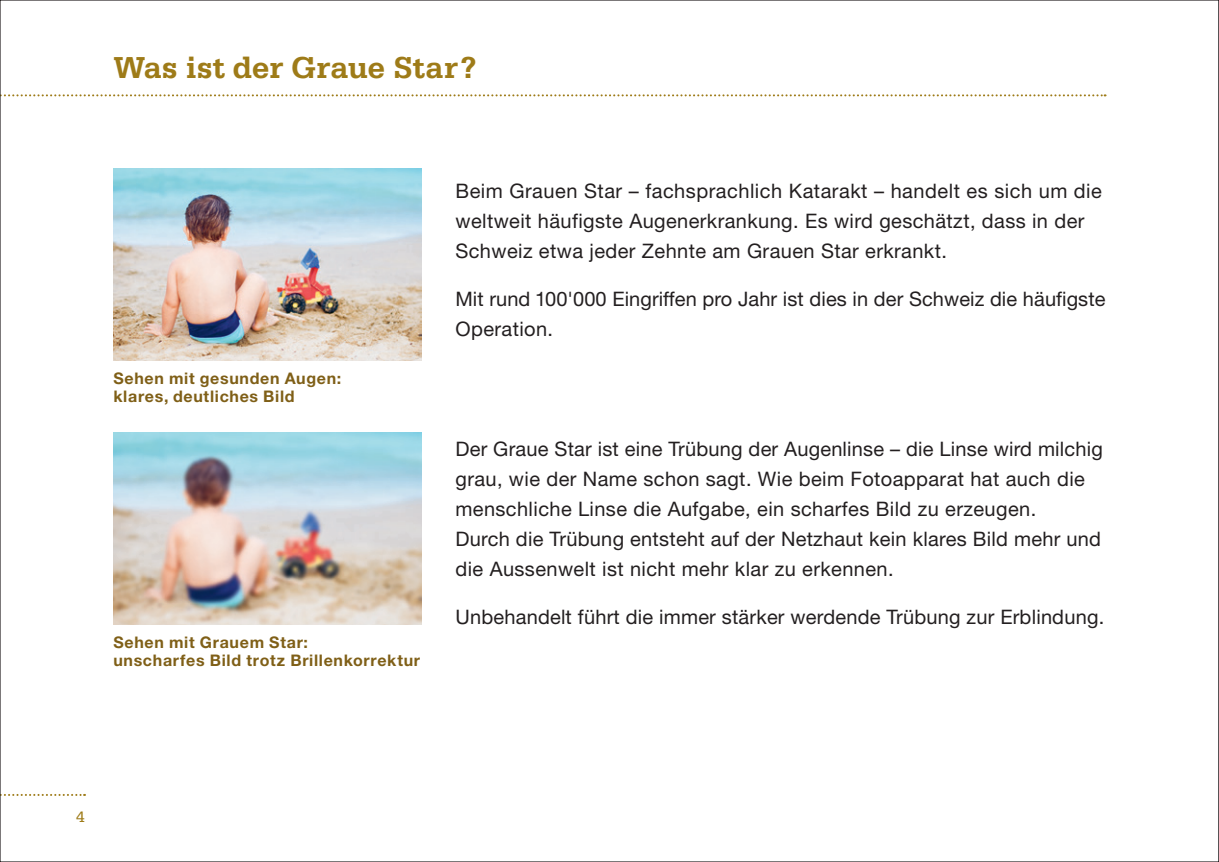
<style>
.page{position:relative;width:1219px;height:862px;background:#fff}
.page>*{position:absolute;margin:0;border:0;box-sizing:border-box;transform-origin:0 0}
.t1{font:700 32px "Serifa Std";letter-spacing:-.005em;color:#9e7b18}
.t2{font:20px/30px "Helvetica Neue LT Pro";letter-spacing:.02em;color:#231f20}
.t3{font:700 16px/18px "Helvetica Neue LT Pro";letter-spacing:.045em;color:#7f5f17}
.t4{font:16px "Serifa Std";color:#9e7b18}
</style>
<div class="page">
<svg style="left:3px;top:94px;width:1103px;height:2px"></svg>
<svg style="left:4px;top:794px;width:81px;height:2px"></svg>
<img style="left:113px;top:168px;width:308px;height:192px">
<img style="left:113px;top:432px;width:308px;height:192px">
<svg style="left:1218px;top:0;width:1px;height:862px"></svg>
<h1 class="t1" style="left:113px;top:49px;width:365px">Was ist der Graue Star?</h1>
<p class="t3" style="left:113px;top:369px;width:229px">Sehen mit gesunden Augen: klares, deutliches Bild</p>
<p class="t3" style="left:113px;top:633px;width:308px">Sehen mit Grauem Star:<br>unscharfes Bild trotz Brillenkorrektur</p>
<p class="t2" style="left:455px;top:175px;width:648px">Beim Grauen Star – fachsprachlich Katarakt – handelt es sich um die weltweit häufigste Augenerkrankung. Es wird geschätzt, dass in der<br>Schweiz etwa jeder Zehnte am Grauen Star erkrankt.</p>
<p class="t2" style="left:455px;top:283px;width:651px">Mit rund 100'000 Eingriffen pro Jahr ist dies in der Schweiz die häufigste<br>Operation.</p>
<p class="t2" style="left:455px;top:433px;width:649px">Der Graue Star ist eine Trübung der Augenlinse – die Linse wird milchig grau, wie der Name schon sagt. Wie beim Fotoapparat hat auch die menschliche Linse die Aufgabe, ein scharfes Bild zu erzeugen.<br>Durch die Trübung entsteht auf der Netzhaut kein klares Bild mehr und die Aussenwelt ist nicht mehr klar zu erkennen.</p>
<p class="t2" style="left:455px;top:601px;width:650px">Unbehandelt führt die immer stärker werdende Trübung zur Erblindung.</p>
<p class="t4" style="left:76px;top:808px;width:10px">4</p>
</div>
